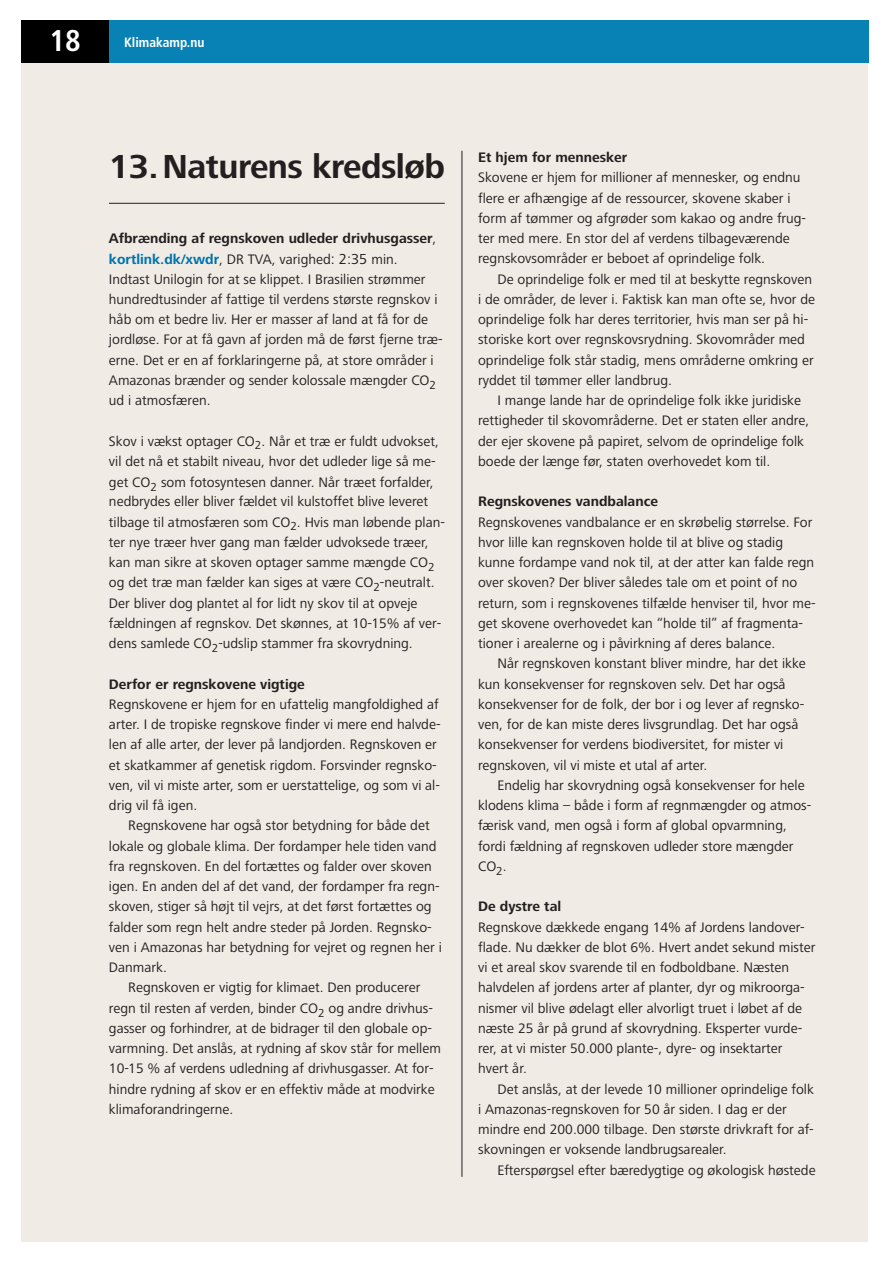
<style>
.page{position:relative;width:893px;height:1264px;background:#fff}
.page>*{position:absolute;margin:0;border:0;box-sizing:border-box;transform-origin:0 0}
.t1{font:700 34.5px "Frutiger Next LT";letter-spacing:-.015em;color:#231f20}
.t2{font:700 condensed 30px "Frutiger LT Std";color:#fff}
.t3{font:14.25px/20.2px "Frutiger Next LT";color:#231f20}
.t4{font:700 14.25px "Frutiger Next LT";color:#231f20}
.t5{font:700 condensed 13.5px "Frutiger LT Std";color:#fff}
.s1{font-weight:700}
.s2{font-weight:700;color:#0073ab}
.s3{font-size:15px}
</style>
<div class="page">
<div style="left:21px;top:54px;width:847px;height:1188px;background:#f0ebe5"></div>
<div style="left:21px;top:20px;width:847px;height:42px;background:#0881b5"></div>
<div style="left:21px;top:20px;width:88px;height:42px;background:#000"></div>
<hr style="left:462px;top:151px;width:1px;height:1026px;background:#231f20">
<hr style="left:109px;top:203px;width:336px;height:1px;background:#231f20">
<h2 class="t2" style="left:50px;top:23px;width:33px">18</h2>
<p class="t5" style="left:124px;top:34px;width:82px">Klimakamp.nu</p>
<h1 class="t1" style="left:109px;top:147px;width:337px">13.Naturens kredsløb</h1>
<p class="t3" style="left:109px;top:228px;width:335px"><span class="s1">Afbrænding af regnskoven udleder drivhusgasser</span>, <span class="s2">kortlink.dk/xwdr</span>, DR TVA, varighed<span class="s3">: 2:35</span> min.<br>Indtast Unilogin for at se klippet. I Brasilien strømmer hundredtusinder af fattige til verdens største regnskov i håb om et bedre liv. Her er masser af land at få for de jordløse. For at få gavn af jorden må de først fjerne træ&shy;erne. Det er en af forklaringerne på, at store områder i Amazonas brænder og sender kolossale mængder CO<sub>2 </sub>ud i atmosfæren.</p>
<p class="t3" style="left:109px;top:431px;width:337px">Skov i vækst optager CO<sub>2</sub>. Når et træ er fuldt udvokset, vil det nå et stabilt niveau, hvor det udleder lige så me&shy;get CO<sub>2</sub> som fotosyntesen danner. Når træet forfalder, nedbrydes eller bliver fældet vil kulstoffet blive leveret tilbage til atmosfæren som CO<sub>2</sub>. Hvis man løbende plan&shy;ter nye træer hver gang man fælder udvoksede træer, kan man sikre at skoven optager samme mængde CO<sub>2 </sub>og det træ man fælder kan siges at være CO<sub>2</sub>-neutralt.<br>Der bliver dog plantet al for lidt ny skov til at opveje fældningen af regnskov. Det skønnes, at 10-15% af ver&shy;dens samlede CO<sub>2</sub>-udslip stammer fra skovrydning.</p>
<p class="t4" style="left:109px;top:676px;width:197px">Derfor er regnskovene vigtige</p>
<p class="t3" style="left:109px;top:694px;width:333px">Regnskovene er hjem for en ufattelig mangfoldighed af arter. I de tropiske regnskove finder vi mere end halvde&shy;len af alle arter, der lever på landjorden. Regnskoven er et skatkammer af genetisk rigdom. Forsvinder regnsko&shy;ven, vil vi miste arter, som er uerstattelige, og som vi al&shy;drig vil få igen.</p>
<p class="t3" style="left:128px;top:815px;width:303px">Regnskovene har også stor betydning for både det</p>
<p class="t3" style="left:109px;top:836px;width:329px">lokale og globale klima. Der fordamper hele tiden vand</p>
<p class="t3" style="left:109px;top:856px;width:324px">fra regnskoven. En del fortættes og falder over skoven</p>
<p class="t3" style="left:109px;top:876px;width:332px">igen. En anden del af det vand, der fordamper fra regn-</p>
<p class="t3" style="left:109px;top:896px;width:324px">skoven, stiger så højt til vejrs, at det først fortættes og</p>
<p class="t3" style="left:109px;top:917px;width:324px">falder som regn helt andre steder på Jorden. Regnsko-</p>
<p class="t3" style="left:109px;top:937px;width:334px">ven i Amazonas har betydning for vejret og regnen her i</p>
<p class="t3" style="left:109px;top:957px;width:59px">Danmark.</p>
<p class="t3" style="left:128px;top:979px;width:294px">Regnskoven er vigtig for klimaet. Den producerer</p>
<p class="t3" style="left:109px;top:998px;width:325px">regn til resten af verden, binder CO<sub>2</sub> og andre drivhus-</p>
<p class="t3" style="left:109px;top:1018px;width:325px">gasser og forhindrer, at de bidrager til den globale op-</p>
<p class="t3" style="left:109px;top:1038px;width:333px">varmning. Det anslås, at rydning af skov står for mellem</p>
<p class="t3" style="left:109px;top:1058px;width:326px">10-15 % af verdens udledning af drivhusgasser. At for-</p>
<p class="t3" style="left:109px;top:1079px;width:327px">hindre rydning af skov er en effektiv måde at modvirke</p>
<p class="t3" style="left:109px;top:1099px;width:126px">klimaforandringerne.</p>
<p class="t4" style="left:478px;top:149px;width:151px">Et hjem for mennesker</p>
<p class="t3" style="left:478px;top:167px;width:330px">Skovene er hjem for millioner af mennesker, og endnu flere er afhængige af de ressourcer, skovene skaber i form af tømmer og afgrøder som kakao og andre frug&shy;ter med mere. En stor del af verdens tilbageværende regnskovsområder er beboet af oprindelige folk.</p>
<p class="t3" style="left:478px;top:269px;width:339px;text-indent:19px">De oprindelige folk er med til at beskytte regnskoven i de områder, de lever i. Faktisk kan man ofte se, hvor de oprindelige folk har deres territorier, hvis man ser på hi&shy;storiske kort over regnskovsrydning. Skovområder med oprindelige folk står stadig, mens områderne omkring er ryddet til tømmer eller landbrug.</p>
<p class="t3" style="left:478px;top:390px;width:333px;text-indent:19px">I mange lande har de oprindelige folk ikke juridiske rettigheder til skovområderne. Det er staten eller andre, der ejer skovene på papiret, selvom de oprindelige folk boede der længe før, staten overhovedet kom til.</p>
<p class="t4" style="left:478px;top:494px;width:182px">Regnskovenes vandbalance</p>
<p class="t3" style="left:478px;top:512px;width:339px">Regnskovenes vandbalance er en skrøbelig størrelse. For hvor lille kan regnskoven holde til at blive og stadig kunne fordampe vand nok til, at der atter kan falde regn over skoven? Der bliver således tale om et point of no return, som i regnskovenes tilfælde henviser til, hvor me&shy;get skovene overhovedet kan “holde til” af fragmenta&shy;tioner i arealerne og i påvirkning af deres balance.</p>
<p class="t3" style="left:478px;top:653px;width:329px;text-indent:19px">Når regnskoven konstant bliver mindre, har det ikke kun konsekvenser for regnskoven selv. Det har også konsekvenser for de folk, der bor i og lever af regnsko&shy;ven, for de kan miste deres livsgrundlag. Det har også konsekvenser for verdens biodiversitet, for mister vi regnskoven, vil vi miste et utal af arter.</p>
<p class="t3" style="left:478px;top:776px;width:335px;text-indent:19px">Endelig har skovrydning også konsekvenser for hele klodens klima – både i form af regnmængder og atmos&shy;færisk vand, men også i form af global opvarmning, fordi fældning af regnskoven udleder store mængder CO<sub>2</sub>.</p>
<p class="t4" style="left:478px;top:899px;width:85px">De dystre tal</p>
<p class="t3" style="left:478px;top:917px;width:339px">Regnskove dækkede engang 14% af Jordens landover&shy;flade. Nu dækker de blot 6%. Hvert andet sekund mister vi et areal skov svarende til en fodboldbane. Næsten halvdelen af jordens arter af planter, dyr og mikroorga&shy;nismer vil blive ødelagt eller alvorligt truet i løbet af de næste 25 år på grund af skovrydning. Eksperter vurde&shy;rer, at vi mister 50.000 plante-, dyre- og insektarter hvert år.</p>
<p class="t3" style="left:478px;top:1079px;width:337px;text-indent:19px">Det anslås, at der levede 10 millioner oprindelige folk i Amazonas-regnskoven for 50 år siden. I dag er der mindre end 200.000 tilbage. Den største drivkraft for af&shy;skovningen er voksende landbrugsarealer.</p>
<p class="t3" style="left:497px;top:1160px;width:320px">Efterspørgsel efter bæredygtige og økologisk høstede</p>
</div>
